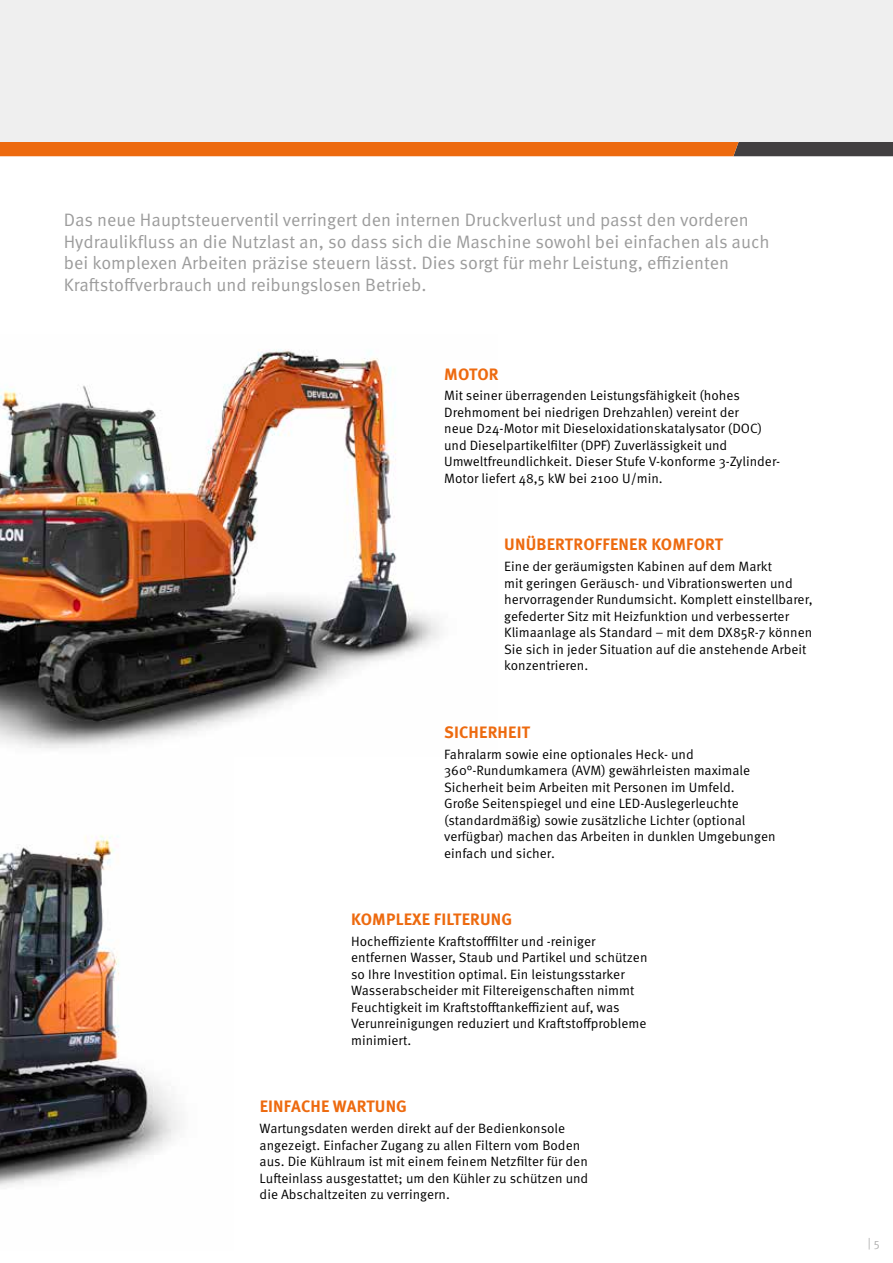
<style>
.page{position:relative;width:893px;height:1263px;background:#fff}
.page>*{position:absolute;margin:0;border:0;box-sizing:border-box;transform-origin:0 0}
.t1{font:18px/21.6px "Meta Pro Norm";color:#9c9c9c}
.t2{font:700 16.5px "Meta Pro";letter-spacing:.01em;color:#ed6a0f}
.t3{font:13.5px/16.5px "Meta Pro Norm";color:#000}
.t4{font:12px "Meta Pro Norm";color:#b2b2b2}
</style>
<div class="page">
<img style="left:0;top:835px;width:180px;height:352px">
<img style="left:0;top:349px;width:440px;height:400px">
<svg style="left:0;top:141px;width:893px;height:15px;background:#d16b26"></svg>
<div style="left:0;top:0;width:893px;height:141px;background:#efefef"></div>
<p class="t1" style="left:64px;top:208px;width:707px">Das neue Hauptsteuerventil verringert den internen Druckverlust und passt den vorderen Hydraulikfluss an die Nutzlast an, so dass sich die Maschine sowohl bei einfachen als auch bei komplexen Arbeiten präzise steuern lässt. Dies sorgt für mehr Leistung, effizienten Kraftstoffverbrauch und reibungslosen Betrieb.</p>
<p class="t2" style="left:444px;top:361px;width:56px">MOTOR</p>
<p class="t3" style="left:444px;top:387px;width:338px">Mit seiner überragenden Leistungsfähigkeit (hohes Drehmoment bei niedrigen Drehzahlen) vereint der<br>neue D24-Motor mit Dieseloxidationskatalysator (DOC) und Dieselpartikelfilter (DPF) Zuverlässigkeit und Umweltfreundlichkeit. Dieser Stufe V-konforme 3-Zylinder-Motor liefert 48,5 kW bei 2100 U/min.</p>
<p class="t2" style="left:504px;top:532px;width:220px">UNÜBERTROFFENER KOMFORT</p>
<p class="t3" style="left:504px;top:557px;width:310px">Eine der geräumigsten Kabinen auf dem Markt<br>mit geringen Geräusch- und Vibrationswerten und hervorragender Rundumsicht. Komplett einstellbarer, gefederter Sitz mit Heizfunktion und verbesserter Klimaanlage als Standard – mit dem DX85R-7 können Sie sich in jeder Situation auf die anstehende Arbeit konzentrieren.</p>
<p class="t2" style="left:444px;top:719px;width:87px">SICHERHEIT</p>
<p class="t3" style="left:444px;top:745px;width:333px">Fahralarm sowie eine optionales Heck- und 360°-Rundumkamera (AVM) gewährleisten maximale Sicherheit beim Arbeiten mit Personen im Umfeld.<br>Große Seitenspiegel und eine LED-Auslegerleuchte (standardmäßig) sowie zusätzliche Lichter (optional verfügbar) machen das Arbeiten in dunklen Umgebungen einfach und sicher.</p>
<p class="t2" style="left:351px;top:906px;width:163px">KOMPLEXE FILTERUNG</p>
<p class="t3" style="left:351px;top:932px;width:298px">Hocheffiziente Kraftstofffilter und -reiniger entfernen Wasser, Staub und Partikel und schützen so Ihre Investition optimal. Ein leistungsstarker Wasserabscheider mit Filtereigenschaften nimmt Feuchtigkeit im Kraftstofftankeffizient auf, was Verunreinigungen reduziert und Kraftstoffprobleme minimiert.</p>
<p class="t2" style="left:260px;top:1094px;width:149px">EINFACHE WARTUNG</p>
<p class="t3" style="left:260px;top:1119px;width:330px">Wartungsdaten werden direkt auf der Bedienkonsole angezeigt. Einfacher Zugang zu allen Filtern vom Boden aus. Die Kühlraum ist mit einem feinem Netzfilter für den Lufteinlass ausgestattet; um den Kühler zu schützen und die Abschaltzeiten zu verringern.</p>
<p class="t4" style="left:868px;top:1233px;width:13px">| 5</p>
</div>
